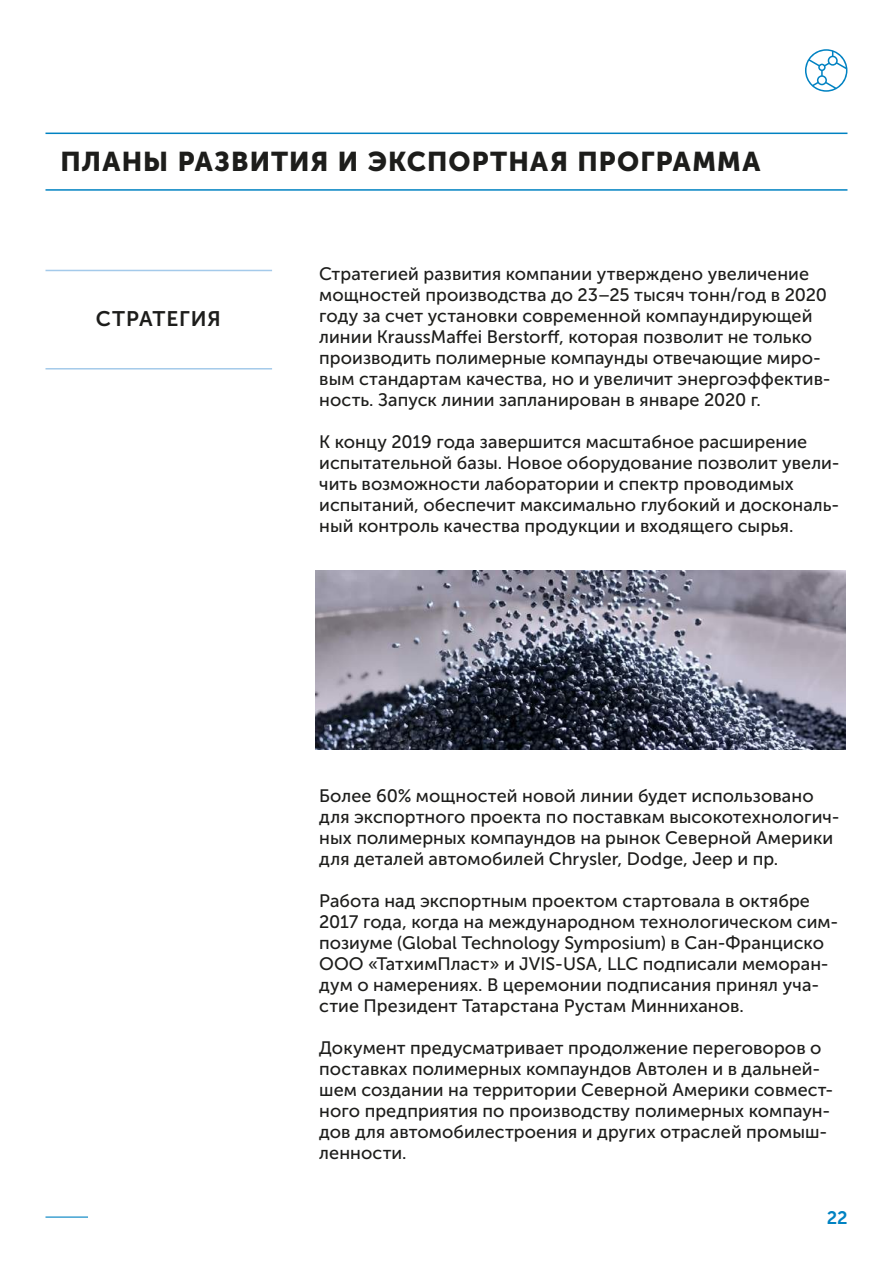
<style>
.page{position:relative;width:893px;height:1263px;background:#fff}
.page>*{position:absolute;margin:0;border:0;box-sizing:border-box;transform-origin:0 0}
.t1{font:27px "Museo Sans Cyrl 900";letter-spacing:.04em;color:#1d1d1b}
.t2{font:21px "Museo Sans Cyrl 700";letter-spacing:.04em;color:#1d1d1b}
.t3{font:18px/21px "Museo Sans Cyrl 500";letter-spacing:.005em;color:#1d1d1b}
.t4{font:18px "Museo Sans Cyrl 700";color:#0082c2}
</style>
<div class="page">
<svg style="left:805px;top:49px;width:42px;height:43px"></svg>
<hr style="left:45px;top:1216px;width:43px;height:1px;background:#0082c2">
<hr style="left:45px;top:133px;width:802px;height:1px;background:#0082c2">
<hr style="left:45px;top:189px;width:802px;height:2px;background:#0082c2">
<hr style="left:45px;top:368px;width:227px;height:1px;background:#a4caea">
<hr style="left:45px;top:270px;width:227px;height:1px;background:#a4caea">
<img style="left:316px;top:571px;width:530px;height:178px">
<h1 class="t1" style="left:60px;top:146px;width:701px">ПЛАНЫ РАЗВИТИЯ И ЭКСПОРТНАЯ ПРОГРАММА</h1>
<p class="t2" style="left:96px;top:307px;width:126px">СТРАТЕГИЯ</p>
<p class="t3" style="left:319px;top:263px;width:513px">Стратегией развития компании утверждено увеличение мощностей производства до 23–25 тысяч тонн/год в 2020 году за счет установки современной компаундирующей линии KraussMaffei Berstorff, которая позволит не только производить полимерные компаунды отвечающие миро&shy;вым стандартам качества, но и увеличит энергоэффектив&shy;ность. Запуск линии запланирован в январе 2020 г.</p>
<p class="t3" style="left:319px;top:431px;width:522px">К концу 2019 года завершится масштабное расширение испытательной базы. Новое оборудование позволит увели&shy;чить возможности лаборатории и спектр проводимых испытаний, обеспечит максимально глубокий и доскональ&shy;ный контроль качества продукции и входящего сырья.</p>
<p class="t3" style="left:319px;top:786px;width:522px">Более 60% мощностей новой линии будет использовано для экспортного проекта по поставкам высокотехнологич&shy;ных полимерных компаундов на рынок Северной Америки для деталей автомобилей Chrysler, Dodge, Jeep и пр.</p>
<p class="t3" style="left:319px;top:891px;width:520px">Работа над экспортным проектом стартовала в октябре 2017 года, когда на международном технологическом сим&shy;позиуме (Global Technology Symposium) в Сан-Франциско ООО «ТатхимПласт» и JVIS-USA, LLC подписали меморан&shy;дум о намерениях. В церемонии подписания принял уча&shy;стие Президент Татарстана Рустам Минниханов.</p>
<p class="t3" style="left:319px;top:1038px;width:515px">Документ предусматривает продолжение переговоров о поставках полимерных компаундов Автолен и в дальней&shy;шем создании на территории Северной Америки совмест&shy;ного предприятия по производству полимерных компаун&shy;дов для автомобилестроения и других отраслей промыш&shy;ленности.</p>
<p class="t4" style="left:827px;top:1207px;width:22px">22</p>
</div>
